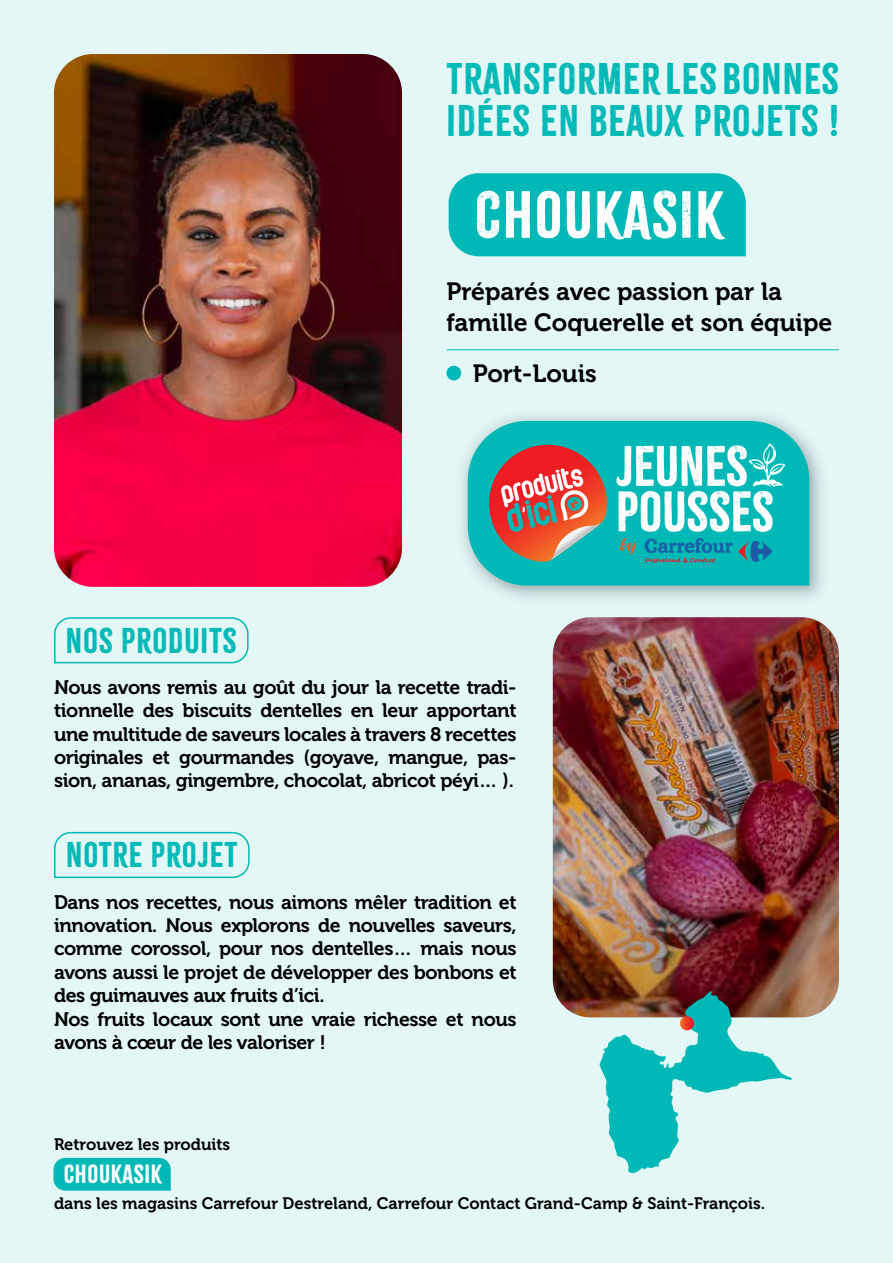
<style>
.page{position:relative;width:893px;height:1263px;background:#e3f7f6}
.page>*{position:absolute;margin:0;border:0;box-sizing:border-box;transform-origin:0 0}
.t1{font:58.5px "Citrus Gothic";letter-spacing:.03em;color:#fff}
.t2{font:38.85px/42.8px "Citrus Gothic";letter-spacing:.03em;color:#00b9b6}
.t3{font:31.35px "Citrus Gothic";letter-spacing:.03em;color:#00b9b6}
.t4{font:24.9px/31.8px "Museo 700";color:#000}
.t5{font:23.1px "Citrus Gothic";letter-spacing:.03em;color:#fff}
.t6{font:19.5px/23.4px "Museo 700";letter-spacing:-.02em;color:#000;text-align:justify}
.t7{font:16.5px "Museo 700";color:#000}
</style>
<div class="page">
<svg style="left:54px;top:617px;width:195px;height:47px"></svg>
<svg style="left:54px;top:831px;width:196px;height:48px"></svg>
<img style="left:462px;top:415px;width:360px;height:183px">
<svg style="left:468px;top:421px;width:341px;height:164px;background:#13bdba"></svg>
<svg style="left:484px;top:445px;width:123px;height:117px;background:#9e776e"></svg>
<svg style="left:739px;top:541px;width:33px;height:21px"></svg>
<svg style="left:645px;top:538px;width:88px;height:26px;background:#139aa9"></svg>
<svg style="left:620px;top:538px;width:16px;height:17px"></svg>
<svg style="left:616px;top:443px;width:170px;height:89px;background:#73d8d6"></svg>
<div style="left:446px;top:366px;width:15px;height:14px;background:#00b9b6;border-radius:50%"></div>
<hr style="left:446px;top:349px;width:393px;height:1px;background:#00b9b6">
<img style="left:553px;top:617px;width:286px;height:400px">
<img style="left:54px;top:54px;width:348px;height:533px">
<svg style="left:599px;top:991px;width:193px;height:182px"></svg>
<svg style="left:680px;top:1016px;width:14px;height:14px"></svg>
<div style="left:449px;top:173px;width:297px;height:83px;background:#00b9b6"></div>
<div style="left:53px;top:1158px;width:118px;height:33px;background:#00b9b6"></div>
<h2 class="t2" style="left:446px;top:57px;width:394px">TRANSFORMER LES BONNES<br>IDÉES EN BEAUX PROJETS !</h2>
<h1 class="t1" style="left:475px;top:178px;width:251px">CHOUKASIK</h1>
<p class="t4" style="left:446px;top:276px;width:387px">Préparés avec passion par la famille Coquerelle et son équipe</p>
<h3 class="t3" style="left:66px;top:620px;width:172px">NOS PRODUITS</h3>
<p class="t4" style="left:473px;top:357px;width:125px">Port-Louis</p>
<p class="t6" style="left:54px;top:676px;width:464px">Nous avons remis au goût du jour la recette tradi&shy;tionnelle des biscuits dentelles en leur apportant une multitude de saveurs locales à travers 8 recettes originales et gourmandes (goyave, mangue, pas&shy;sion, ananas, gingembre, chocolat, abricot péyi… ).</p>
<h3 class="t3" style="left:66px;top:835px;width:173px">NOTRE PROJET</h3>
<p class="t6" style="left:54px;top:890px;width:464px;text-align:left">Dans nos recettes, nous aimons mêler tradition et innovation. Nous explorons de nouvelles saveurs, comme corossol, pour nos dentelles… mais nous avons aussi le projet de développer des bonbons et des guimauves aux fruits d’ici.<br>Nos fruits locaux sont une vraie richesse et nous avons à cœur de les valoriser !</p>
<p class="t7" style="left:54px;top:1135px;width:178px">Retrouvez les produits</p>
<p class="t5" style="left:64px;top:1160px;width:100px">CHOUKASIK</p>
<p class="t7" style="left:54px;top:1194px;width:713px">dans les magasins Carrefour Destreland, Carrefour Contact Grand-Camp &amp; Saint-François.</p>
</div>
